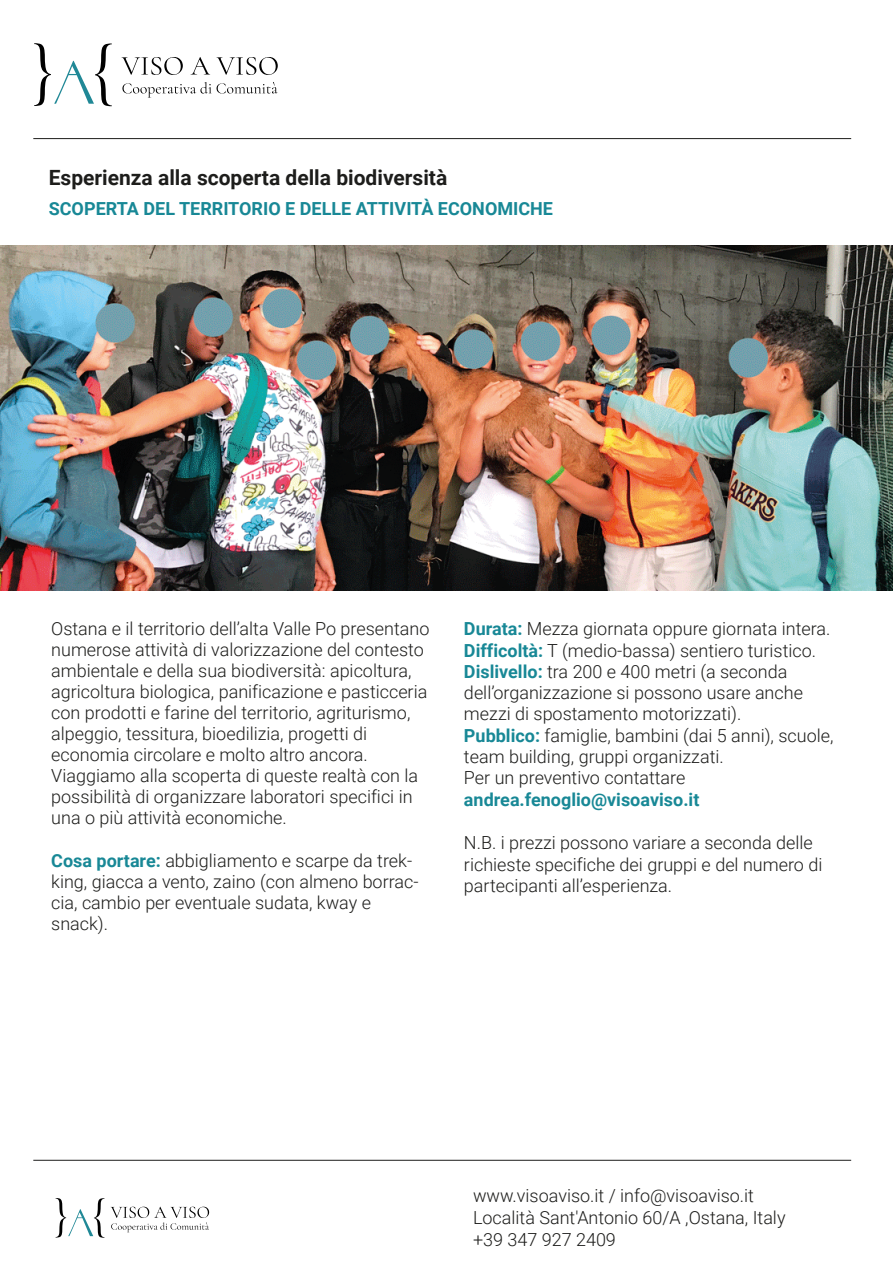
<style>
.page{position:relative;width:893px;height:1263px;background:#fff}
.page>*{position:absolute;margin:0;border:0;box-sizing:border-box;transform-origin:0 0}
.t1{font:700 21px "Roboto";color:#1d1d1b}
.t2{font:300 18px/21px "Roboto";color:#1d1d1b}
.t3{font:700 18px "Roboto";color:#188896}
.s1{font-weight:700;color:#188896}
</style>
<div class="page">
<svg style="left:122px;top:57px;width:61px;height:18px"></svg>
<svg style="left:191px;top:57px;width:19px;height:18px"></svg>
<svg style="left:216px;top:57px;width:62px;height:18px"></svg>
<svg style="left:122px;top:82px;width:156px;height:16px"></svg>
<svg style="left:34px;top:43px;width:78px;height:63px"></svg>
<hr style="left:33px;top:138px;width:818px;height:1px;background:#1d1d1b">
<img style="left:0;top:245px;width:892px;height:346px">
<hr style="left:33px;top:1160px;width:818px;height:1px;background:#1d1d1b">
<svg style="left:111px;top:1207px;width:98px;height:25px"></svg>
<svg style="left:56px;top:1198px;width:48px;height:40px"></svg>
<p class="t1" style="left:49px;top:163px;width:400px">Esperienza alla scoperta della biodiversità</p>
<p class="t3" style="left:49px;top:196px;width:506px">SCOPERTA DEL TERRITORIO E DELLE ATTIVITÀ ECONOMICHE</p>
<p class="t2" style="left:51px;top:617px;width:380px">Ostana e il territorio dell’alta Valle Po presentano numerose attività di valorizzazione del contesto ambientale e della sua biodiversità: apicoltura, agricoltura biologica, panificazione e pasticceria con prodotti e farine del territorio, agriturismo, alpeggio, tessitura, bioedilizia, progetti di economia circolare e molto altro ancora.<br>Viaggiamo alla scoperta di queste realtà con la possibilità di organizzare laboratori specifici in una o più attività economiche.</p>
<p class="t2" style="left:51px;top:849px;width:369px"><span class="s1">Cosa portare:</span> abbigliamento e scarpe da trek&shy;king, giacca a vento, zaino (con almeno borrac&shy;cia, cambio per eventuale sudata, kway e snack).</p>
<p class="t2" style="left:464px;top:617px;width:371px"><span class="s1">Durata:</span> Mezza giornata oppure giornata intera.<br><span class="s1">Difficoltà:</span> T (medio-bassa) sentiero turistico.<br><span class="s1">Dislivello:</span> tra 200 e 400 metri (a seconda dell’organizzazione si possono usare anche mezzi di spostamento motorizzati).<br><span class="s1">Pubblico:</span> famiglie, bambini (dai 5 anni), scuole, team building, gruppi organizzati.<br>Per un preventivo contattare</p>
<p class="t3" style="left:464px;top:787px;width:237px">andrea.fenoglio@visoaviso.it</p>
<p class="t2" style="left:464px;top:831px;width:360px;line-height:21.6px">N.B. i prezzi possono variare a seconda delle richieste specifiche dei gruppi e del numero di partecipanti all’esperienza.</p>
<p class="t2" style="left:473px;top:1184px;width:314px;line-height:21.6px">www.visoaviso.it / info@visoaviso.it<br>Località Sant'Antonio 60/A ,Ostana, Italy +39 347 927 2409</p>
</div>
